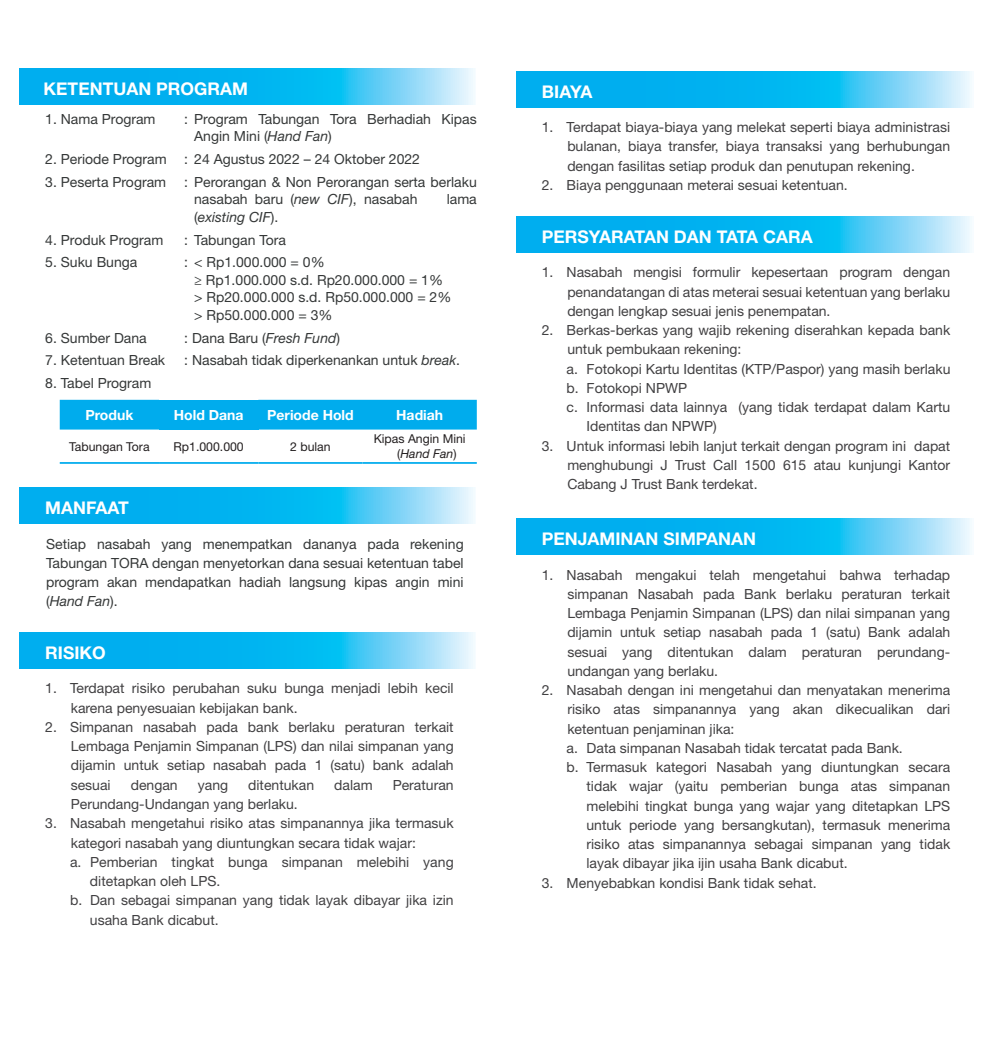
<style>
.page{position:relative;width:993px;height:1042px;background:#fff}
.page>*{position:absolute;margin:0;border:0;box-sizing:border-box;transform-origin:0 0}
.t1{font:700 17.5px "Helvetica Neue LT Std";color:#fff}
.t2{font:14px/19.2px "Helvetica Neue LT Std";color:#414042;text-align:justify}
.t3{font:14px/17.5px "Helvetica Neue LT Std";color:#353838}
.t4{font:700 14px "Helvetica Neue LT Std";color:#fff}
.t5{font:italic 14px "Helvetica Neue LT Std";color:#353838}
.t6{font:12.25px/14.7px "Helvetica Neue LT Std";color:#231f20}
.s1{font-style:italic}
.s2{font-style:normal}
</style>
<div class="page">
<svg style="left:19px;top:488px;width:456px;height:35px;background:#27bdf2"></svg>
<svg style="left:19px;top:69px;width:456px;height:35px;background:#27bdf2"></svg>
<svg style="left:19px;top:633px;width:456px;height:35px;background:#27bdf2"></svg>
<svg style="left:516px;top:71px;width:456px;height:36px;background:#27bdf2"></svg>
<svg style="left:516px;top:217px;width:456px;height:35px;background:#27bdf2"></svg>
<svg style="left:516px;top:519px;width:456px;height:36px;background:#27bdf2"></svg>
<div style="left:60px;top:400px;width:416px;height:29px;background:#00aced"></div>
<div style="left:159px;top:400px;width:99px;height:29px;background:#00aced"></div>
<hr style="left:60px;top:462px;width:99px;height:2px;background:#00aced">
<hr style="left:258px;top:462px;width:104px;height:2px;background:#00aced">
<hr style="left:362px;top:462px;width:114px;height:2px;background:#00aced">
<hr style="left:159px;top:462px;width:99px;height:2px;background:#00aced">
<p class="t1" style="left:44px;top:78px;width:206px">KETENTUAN PROGRAM</p>
<p class="t3" style="left:45px;top:110px;width:112px">1. Nama Program</p>
<p class="t3" style="left:194px;top:110px;width:284px;text-indent:-10px">: Program Tabungan Tora Berhadiah Kipas<br>Angin Mini (<span class="s1">Hand Fan</span>)</p>
<p class="t3" style="left:45px;top:150px;width:123px">2. Periode Program</p>
<p class="t3" style="left:184px;top:150px;width:237px">: 24 Agustus 2022 – 24 Oktober 2022</p>
<p class="t3" style="left:45px;top:173px;width:122px">3. Peserta Program</p>
<p class="t3" style="left:194px;top:173px;width:284px;text-indent:-10px">: Perorangan &amp; Non Perorangan serta berlaku nasabah baru (<span class="s1">new CIF</span>), nasabah</p>
<p class="t3" style="left:446px;top:190px;width:32px">lama</p>
<p class="t5" style="left:194px;top:208px;width:86px"><span class="s2">(</span>existing CIF<span class="s2">).</span></p>
<p class="t3" style="left:45px;top:231px;width:120px">4. Produk Program</p>
<p class="t3" style="left:184px;top:231px;width:103px">: Tabungan Tora</p>
<p class="t3" style="left:45px;top:253px;width:94px">5. Suku Bunga</p>
<p class="t3" style="left:194px;top:253px;width:259px;text-indent:-10px">: &lt; Rp1.000.000 = 0%<br>≥ Rp1.000.000 s.d. Rp20.000.000 = 1% &gt; Rp20.000.000 s.d. Rp50.000.000 = 2% &gt; Rp50.000.000 = 3%</p>
<p class="t3" style="left:45px;top:329px;width:103px">6. Sumber Dana</p>
<p class="t3" style="left:184px;top:329px;width:157px">: Dana Baru (<span class="s1">Fresh Fund</span>)</p>
<p class="t3" style="left:45px;top:351px;width:121px">7. Ketentuan Break</p>
<p class="t3" style="left:184px;top:351px;width:277px">: Nasabah tidak diperkenankan untuk <span class="s1">break</span>.</p>
<p class="t3" style="left:45px;top:374px;width:108px">8. Tabel Program</p>
<p class="t4" style="left:85px;top:406px;width:49px">Produk</p>
<p class="t4" style="left:174px;top:406px;width:71px">Hold Dana</p>
<p class="t4" style="left:267px;top:406px;width:88px">Periode Hold</p>
<p class="t4" style="left:396px;top:406px;width:48px">Hadiah</p>
<p class="t6" style="left:69px;top:439px;width:82px">Tabungan Tora</p>
<p class="t6" style="left:173px;top:439px;width:72px">Rp1.000.000</p>
<p class="t6" style="left:290px;top:439px;width:42px">2 bulan</p>
<p class="t6" style="left:397px;top:431px;width:70px;text-indent:-24px">Kipas Angin Mini (<span class="s1">Hand Fan</span>)</p>
<p class="t1" style="left:45px;top:497px;width:85px">MANFAAT</p>
<p class="t3" style="left:46px;top:534px;width:419px;line-height:19.2px;text-align:justify">Setiap nasabah yang menempatkan dananya pada rekening Tabungan TORA dengan menyetorkan dana sesuai ketentuan tabel program akan mendapatkan hadiah langsung kipas angin mini (<span class="s1">Hand Fan</span>).</p>
<p class="t1" style="left:45px;top:642px;width:62px">RISIKO</p>
<p class="t2" style="left:71px;top:679px;width:384px;text-indent:-25px">1. Terdapat risiko perubahan suku bunga menjadi lebih kecil karena penyesuaian kebijakan bank.</p>
<p class="t2" style="left:71px;top:717px;width:384px;text-indent:-25px">2. Simpanan nasabah pada bank berlaku peraturan terkait Lembaga Penjamin Simpanan (LPS) dan nilai simpanan yang dijamin untuk setiap nasabah pada 1 (satu) bank adalah sesuai</p>
<p class="t2" style="left:131px;top:775px;width:48px">dengan</p>
<p class="t2" style="left:198px;top:775px;width:32px">yang</p>
<p class="t2" style="left:248px;top:775px;width:67px">ditentukan</p>
<p class="t2" style="left:334px;top:775px;width:40px">dalam</p>
<p class="t2" style="left:392px;top:775px;width:62px">Peraturan</p>
<p class="t2" style="left:71px;top:794px;width:228px">Perundang-Undangan yang berlaku.</p>
<p class="t2" style="left:45px;top:813px;width:410px">3. Nasabah mengetahui risiko atas simpanannya jika termasuk</p>
<p class="t2" style="left:71px;top:833px;width:346px">kategori nasabah yang diuntungkan secara tidak wajar:</p>
<p class="t2" style="left:70px;top:852px;width:385px">a. Pemberian tingkat bunga simpanan melebihi yang</p>
<p class="t2" style="left:90px;top:871px;width:132px">ditetapkan oleh LPS.</p>
<p class="t2" style="left:70px;top:890px;width:385px">b. Dan sebagai simpanan yang tidak layak dibayar jika izin</p>
<p class="t2" style="left:90px;top:910px;width:130px">usaha Bank dicabut.</p>
<p class="t1" style="left:541px;top:81px;width:52px">BIAYA</p>
<p class="t2" style="left:567px;top:117px;width:384px;text-indent:-25px">1. Terdapat biaya-biaya yang melekat seperti biaya administrasi bulanan, biaya transfer, biaya transaksi yang berhubungan dengan fasilitas setiap produk dan penutupan rekening.</p>
<p class="t2" style="left:541px;top:175px;width:307px">2. Biaya penggunaan meterai sesuai ketentuan.</p>
<p class="t1" style="left:541px;top:226px;width:272px">PERSYARATAN DAN TATA CARA</p>
<p class="t2" style="left:567px;top:263px;width:384px;text-indent:-25px">1. Nasabah mengisi formulir kepesertaan program dengan penandatangan di atas meterai sesuai ketentuan yang berlaku dengan lengkap sesuai jenis penempatan.</p>
<p class="t2" style="left:541px;top:320px;width:410px">2. Berkas-berkas yang wajib rekening diserahkan kepada bank</p>
<p class="t2" style="left:567px;top:340px;width:176px">untuk pembukaan rekening:</p>
<p class="t2" style="left:566px;top:359px;width:385px">a. Fotokopi Kartu Identitas (KTP/Paspor) yang masih berlaku</p>
<p class="t2" style="left:566px;top:378px;width:122px">b. Fotokopi NPWP</p>
<p class="t2" style="left:566px;top:397px;width:385px">c. Informasi data lainnya (yang tidak terdapat dalam Kartu</p>
<p class="t2" style="left:586px;top:417px;width:132px">Identitas dan NPWP)</p>
<p class="t2" style="left:567px;top:436px;width:384px;text-indent:-25px">3. Untuk informasi lebih lanjut terkait dengan program ini dapat menghubungi J Trust Call 1500 615 atau kunjungi Kantor Cabang J Trust Bank terdekat.</p>
<p class="t1" style="left:541px;top:528px;width:216px">PENJAMINAN SIMPANAN</p>
<p class="t2" style="left:567px;top:565px;width:384px;text-indent:-25px">1. Nasabah mengakui telah mengetahui bahwa terhadap simpanan Nasabah pada Bank berlaku peraturan terkait Lembaga Penjamin Simpanan (LPS) dan nilai simpanan yang dijamin untuk setiap nasabah pada 1 (satu) Bank adalah sesuai yang ditentukan dalam peraturan perundang&shy;undangan yang berlaku.</p>
<p class="t2" style="left:541px;top:680px;width:410px">2. Nasabah dengan ini mengetahui dan menyatakan menerima</p>
<p class="t2" style="left:567px;top:699px;width:384px">risiko atas simpanannya yang akan dikecualikan dari</p>
<p class="t2" style="left:567px;top:719px;width:169px">ketentuan penjaminan jika:</p>
<p class="t2" style="left:566px;top:738px;width:337px">a. Data simpanan Nasabah tidak tercatat pada Bank.</p>
<p class="t2" style="left:566px;top:757px;width:385px">b. Termasuk kategori Nasabah yang diuntungkan secara</p>
<p class="t2" style="left:586px;top:776px;width:365px">tidak wajar (yaitu pemberian bunga atas simpanan</p>
<p class="t2" style="left:586px;top:796px;width:365px">melebihi tingkat bunga yang wajar yang ditetapkan LPS</p>
<p class="t2" style="left:586px;top:815px;width:365px">untuk periode yang bersangkutan), termasuk menerima</p>
<p class="t2" style="left:586px;top:834px;width:365px">risiko atas simpanannya sebagai simpanan yang tidak</p>
<p class="t2" style="left:586px;top:853px;width:262px">layak dibayar jika ijin usaha Bank dicabut.</p>
<p class="t2" style="left:541px;top:873px;width:276px">3. Menyebabkan kondisi Bank tidak sehat.</p>
</div>
